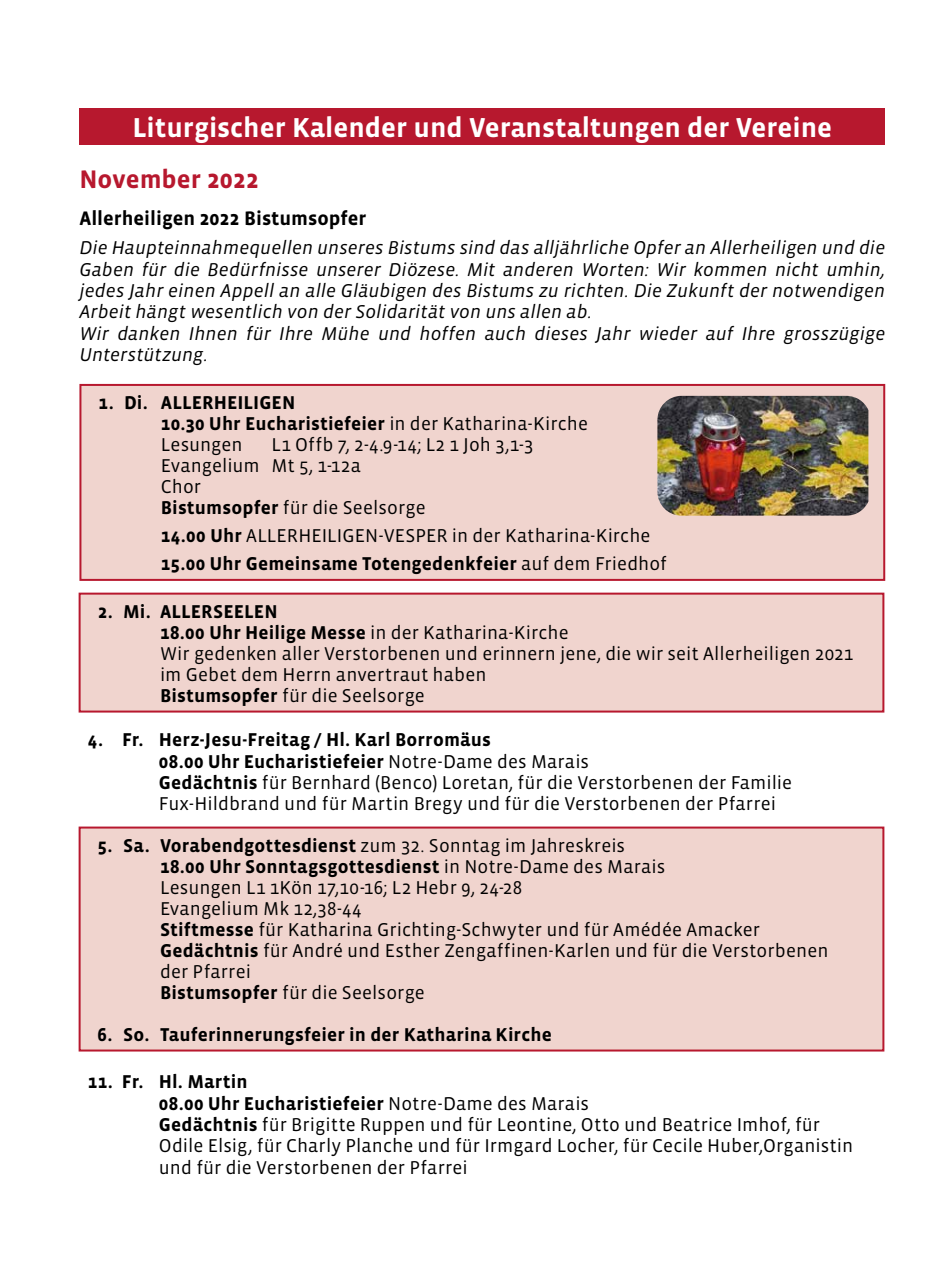
<style>
.page{position:relative;width:942px;height:1276px;background:#fff}
.page>*{position:absolute;margin:0;border:0;box-sizing:border-box;transform-origin:0 0}
.t1{font:700 28px "Vista Sans";color:#fff}
.t2{font:700 26px "Vista Sans";color:#b7182e}
.t3{font:700 20px "Vista Sans";color:#000}
.t4{font:19px/21px "Vista Sans";letter-spacing:.005em;color:#000}
.t5{font:italic 19px/21.4px "Vista Sans";letter-spacing:.005em;color:#000}
.t6{font:700 19px/21px "Vista Sans";letter-spacing:.005em;color:#000}
.s1{font-weight:400}
.s2{font-weight:700}
</style>
<div class="page">
<div style="left:79px;top:108px;width:805px;height:37px;background:#b7182e"></div>
<div style="left:80px;top:593px;width:803px;height:118px;background:#f0d4ce"></div>
<div style="left:79px;top:592px;width:805px;height:120px;border:2px solid #b7182e"></div>
<div style="left:80px;top:385px;width:803px;height:195px;background:#f0d4ce"></div>
<div style="left:79px;top:384px;width:805px;height:197px;border:2px solid #b7182e"></div>
<div style="left:80px;top:827px;width:803px;height:223px;background:#f0d4ce"></div>
<div style="left:79px;top:826px;width:805px;height:225px;border:2px solid #b7182e"></div>
<img style="left:657px;top:396px;width:211px;height:119px">
<h1 class="t1" style="left:132px;top:113px;width:701px">Liturgischer Kalender und Veranstaltungen der Vereine</h1>
<h2 class="t2" style="left:79px;top:166px;width:181px">November 2022</h2>
<p class="t3" style="left:79px;top:208px;width:288px">Allerheiligen 2022 Bistumsopfer</p>
<p class="t5" style="left:79px;top:237px;width:807px">Die Haupteinnahmequellen unseres Bistums sind das alljährliche Opfer an Allerheiligen und die Gaben für die Bedürfnisse unserer Diözese. Mit anderen Worten: Wir kommen nicht umhin, jedes Jahr einen Appell an alle Gläubigen des Bistums zu richten. Die Zukunft der notwendigen Arbeit hängt wesentlich von der Solidarität von uns allen ab.<br>Wir danken Ihnen für Ihre Mühe und hoffen auch dieses Jahr wieder auf Ihre grosszügige Unterstützung.</p>
<p class="t6" style="left:161px;top:393px;width:428px;text-indent:-62px">1. Di. ALLERHEILIGEN<br>10.30 Uhr Eucharistiefeier <span class="s1">in der Katharina-Kirche<br>Lesungen</span></p>
<p class="t4" style="left:161px;top:435px;width:374px;text-indent:111px">L1 Offb 7, 2-4.9-14; L2 1 Joh 3,1-3<br>Evangelium Mt 5, 1-12a<br>Chor<br><span class="s2">Bistumsopfer</span> für die Seelsorge</p>
<p class="t4" style="left:161px;top:522px;width:507px;line-height:28px"><span class="s2">14.00 Uhr</span> ALLERHEILIGEN-VESPER in der Katharina-Kirche<br><span class="s2">15.00 Uhr Gemeinsame Totengedenkfeier</span> auf dem Friedhof</p>
<p class="t4" style="left:160px;top:601px;width:694px;text-indent:-62px"><span class="s2">2. Mi. ALLERSEELEN<br>18.00 Uhr Heilige Messe</span> in der Katharina-Kirche<br>Wir gedenken aller Verstorbenen und erinnern jene, die wir seit Allerheiligen 2021 im Gebet dem Herrn anvertraut haben<br><span class="s2">Bistumsopfer</span> für die Seelsorge</p>
<p class="t4" style="left:159px;top:729px;width:634px;text-indent:-71px"><span class="s2">4. Fr. Herz-Jesu-Freitag / Hl. Karl Borromäus<br>08.00 Uhr Eucharistiefeier</span> Notre-Dame des Marais<br><span class="s2">Gedächtnis</span> für Bernhard (Benco) Loretan, für die Verstorbenen der Familie Fux-Hildbrand und für Martin Bregy und für die Verstorbenen der Pfarrei</p>
<p class="t4" style="left:160px;top:835px;width:669px;text-indent:-62px"><span class="s2">5. Sa. Vorabendgottesdienst</span> zum 32. Sonntag im Jahreskreis<br><span class="s2">18.00 Uhr Sonntagsgottesdienst</span> in Notre-Dame des Marais<br>Lesungen L1 1Kön 17,10-16; L2 Hebr 9, 24-28<br>Evangelium Mk 12,38-44<br><span class="s2">Stiftmesse</span> für Katharina Grichting-Schwyter und für Amédée Amacker <span class="s2">Gedächtnis</span> für André und Esther Zengaffinen-Karlen und für die Verstorbenen der Pfarrei<br><span class="s2">Bistumsopfer</span> für die Seelsorge</p>
<p class="t6" style="left:98px;top:1024px;width:455px">6. So. Tauferinnerungsfeier in der Katharina Kirche</p>
<p class="t4" style="left:159px;top:1071px;width:695px;text-indent:-71px"><span class="s2">11. Fr. Hl. Martin<br>08.00 Uhr Eucharistiefeier</span> Notre-Dame des Marais<br><span class="s2">Gedächtnis</span> für Brigitte Ruppen und für Leontine, Otto und Beatrice Imhof, für Odile Elsig, für Charly Planche und für Irmgard Locher, für Cecile Huber,Organistin und für die Verstorbenen der Pfarrei</p>
</div>
